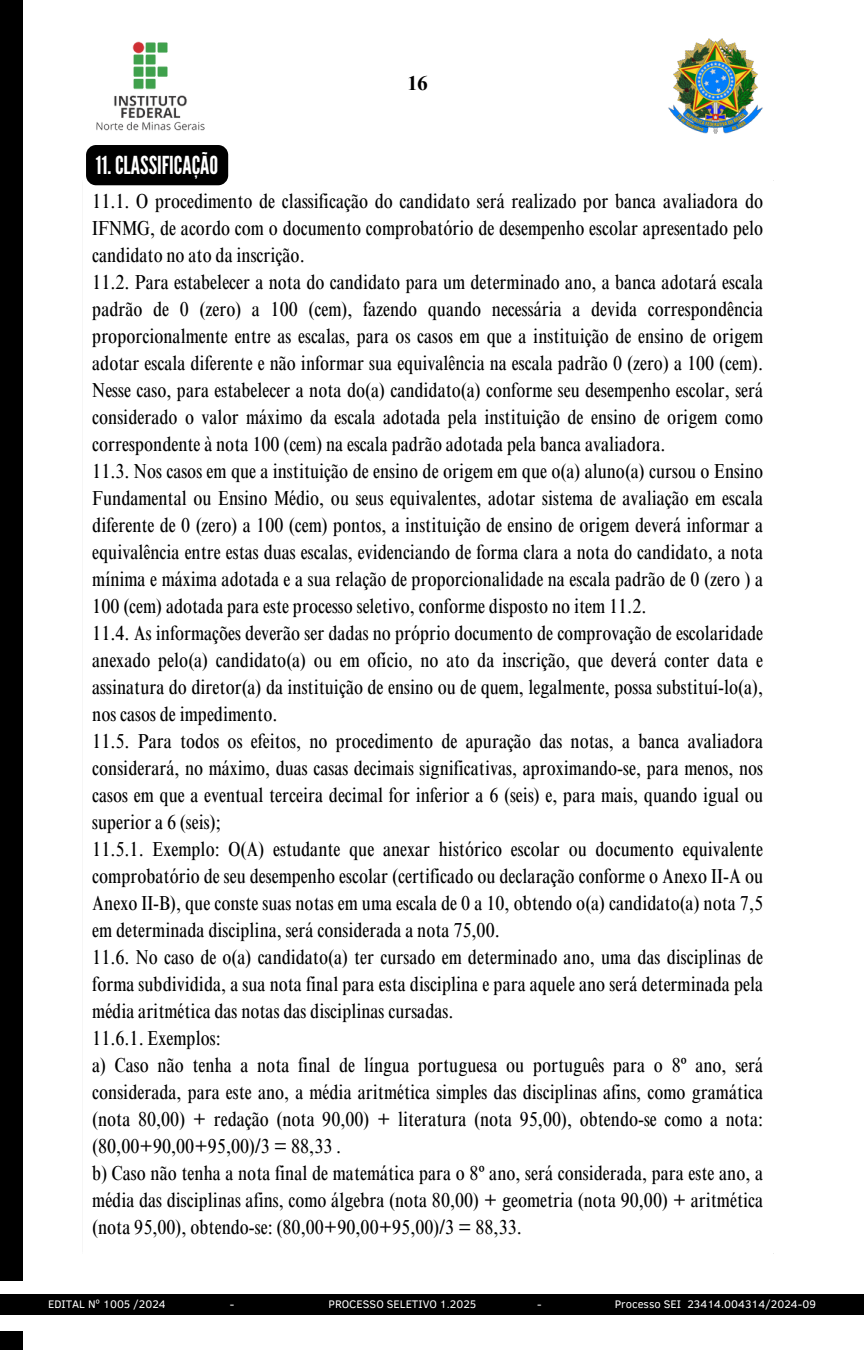
<style>
.page{position:relative;width:864px;height:1350px;background:#fff}
.page>*{position:absolute;margin:0;border:0;box-sizing:border-box;transform-origin:0 0}
.t1{font:24.75px "League Gothic";color:#fff}
.t2{font:condensed 20.25px/27px "Times NRMT Pro";color:#000;text-align:justify}
.t3{font:700 20.25px "Times NRMT Pro";color:#000}
.t4{font:11.25px "Clear Sans";color:#fff}
</style>
<div class="page">
<img style="left:668px;top:38px;width:95px;height:96px">
<div style="left:0;top:0;width:22px;height:1280px;background:#000"></div>
<div style="left:0;top:1332px;width:22px;height:18px;background:#000"></div>
<img style="left:96px;top:41px;width:109px;height:90px">
<div style="left:0;top:1294px;width:864px;height:21px;background:#000"></div>
<div style="left:86px;top:145px;width:142px;height:40px;background:#000;border-radius:10px"></div>
<p class="t1" style="left:96px;top:150px;width:124px">11.CLASSIFICAÇÃO</p>
<p class="t3" style="left:407px;top:75px;width:22px">16</p>
<p class="t2" style="left:92px;top:190px;width:672px">11.1. O procedimento de classificação do candidato será realizado por banca avaliadora do IFNMG, de acordo com o documento comprobatório de desempenho escolar apresentado pelo candidato no ato da inscrição.</p>
<p class="t2" style="left:92px;top:271px;width:672px">11.2. Para estabelecer a nota do candidato para um determinado ano, a banca adotará escala padrão de 0 (zero) a 100 (cem), fazendo quando necessária a devida correspondência proporcionalmente entre as escalas, para os casos em que a instituição de ensino de origem adotar escala diferente e não informar sua equivalência na escala padrão 0 (zero) a 100 (cem).<br>Nesse caso, para estabelecer a nota do(a) candidato(a) conforme seu desempenho escolar, será considerado o valor máximo da escala adotada pela instituição de ensino de origem como correspondente à nota 100 (cem) na escala padrão adotada pela banca avaliadora.</p>
<p class="t2" style="left:92px;top:460px;width:672px">11.3. Nos casos em que a instituição de ensino de origem em que o(a) aluno(a) cursou o Ensino Fundamental ou Ensino Médio, ou seus equivalentes, adotar sistema de avaliação em escala diferente de 0 (zero) a 100 (cem) pontos, a instituição de ensino de origem deverá informar a equivalência entre estas duas escalas, evidenciando de forma clara a nota do candidato, a nota mínima e máxima adotada e a sua relação de proporcionalidade na escala padrão de 0 (zero ) a 100 (cem) adotada para este processo seletivo, conforme disposto no item 11.2.</p>
<p class="t2" style="left:92px;top:622px;width:672px">11.4. As informações deverão ser dadas no próprio documento de comprovação de escolaridade anexado pelo(a) candidato(a) ou em ofício, no ato da inscrição, que deverá conter data e assinatura do diretor(a) da instituição de ensino ou de quem, legalmente, possa substituí-lo(a), nos casos de impedimento.</p>
<p class="t2" style="left:92px;top:730px;width:672px">11.5. Para todos os efeitos, no procedimento de apuração das notas, a banca avaliadora considerará, no máximo, duas casas decimais significativas, aproximando-se, para menos, nos casos em que a eventual terceira decimal for inferior a 6 (seis) e, para mais, quando igual ou superior a 6 (seis);</p>
<p class="t2" style="left:92px;top:838px;width:672px">11.5.1. Exemplo: O(A) estudante que anexar histórico escolar ou documento equivalente comprobatório de seu desempenho escolar (certificado ou declaração conforme o Anexo II-A ou Anexo II-B), que conste suas notas em uma escala de 0 a 10, obtendo o(a) candidato(a) nota 7,5 em determinada disciplina, será considerada a nota 75,00.</p>
<p class="t2" style="left:92px;top:946px;width:672px">11.6. No caso de o(a) candidato(a) ter cursado em determinado ano, uma das disciplinas de forma subdividida, a sua nota final para esta disciplina e para aquele ano será determinada pela média aritmética das notas das disciplinas cursadas.</p>
<p class="t2" style="left:92px;top:1027px;width:130px">11.6.1. Exemplos:</p>
<p class="t2" style="left:92px;top:1054px;width:672px">a) Caso não tenha a nota final de língua portuguesa ou português para o 8º ano, será considerada, para este ano, a média aritmética simples das disciplinas afins, como gramática (nota 80,00) + redação (nota 90,00) + literatura (nota 95,00), obtendo-se como a nota: (80,00+90,00+95,00)/3 = 88,33 .</p>
<p class="t2" style="left:92px;top:1162px;width:672px">b) Caso não tenha a nota final de matemática para o 8º ano, será considerada, para este ano, a média das disciplinas afins, como álgebra (nota 80,00) + geometria (nota 90,00) + aritmética (nota 95,00), obtendo-se: (80,00+90,00+95,00)/3 = 88,33.</p>
<h1 class="t4" style="left:48px;top:1296px;width:119px">EDITAL Nº 1005 /2024</h1>
<h1 class="t4" style="left:230px;top:1296px;width:6px">-</h1>
<h1 class="t4" style="left:329px;top:1296px;width:149px">PROCESSO SELETIVO 1.2025</h1>
<h1 class="t4" style="left:537px;top:1296px;width:6px">-</h1>
<h1 class="t4" style="left:615px;top:1296px;width:203px">Processo SEI 23414.004314/2024-09</h1>
</div>
